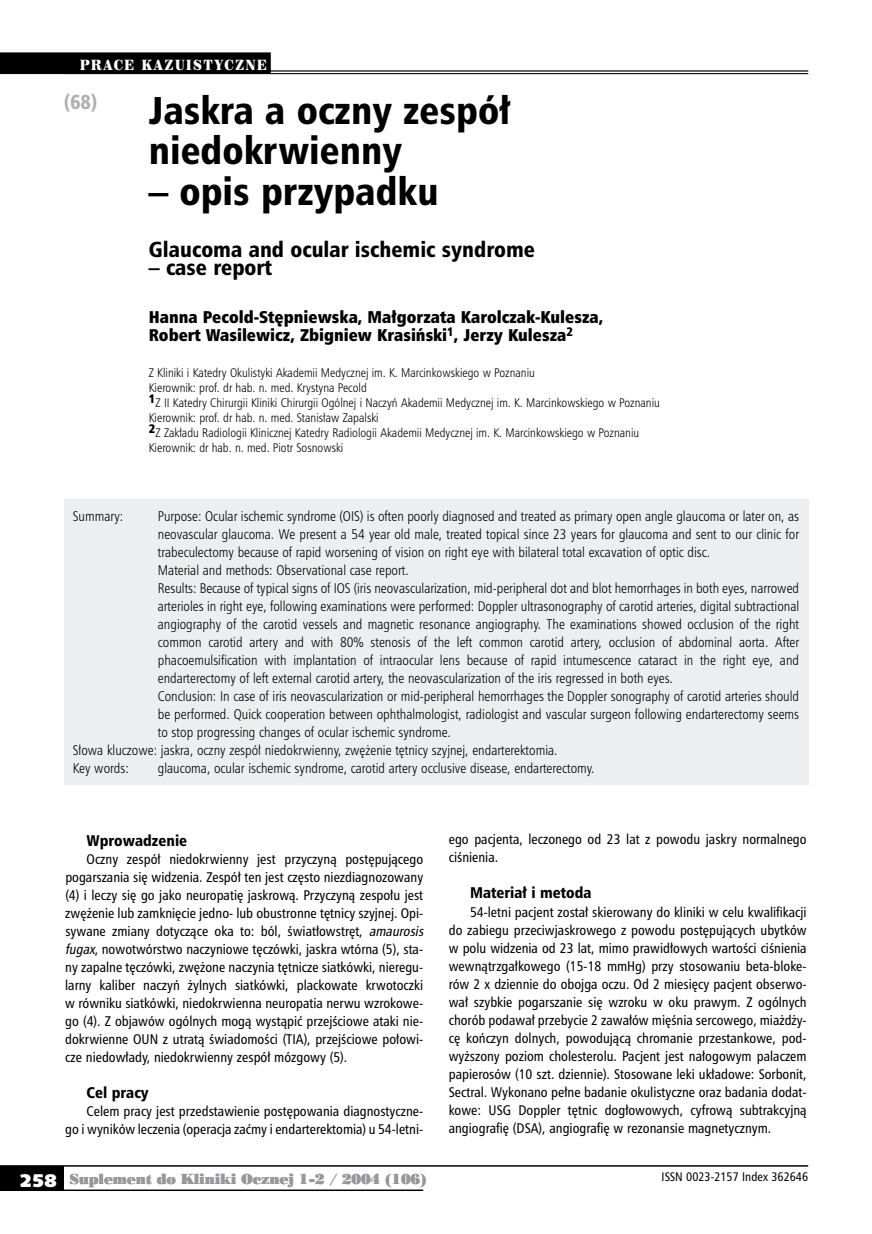
<style>
.page{position:relative;width:872px;height:1234px;background:#fff}
.page>*{position:absolute;margin:0;border:0;box-sizing:border-box;transform-origin:0 0}
.t1{font:37.5px/40.5px "Humnst 777 Blk Cn PL";color:#000}
.t2{font:21px "Humnst 777 Blk Cn PL";color:#000}
.t3{font:19.5px "Humnst 777 Blk Cn PL";color:#aeafb2}
.t4{font:18px "Humanst 531 U Blk PL";color:#fff}
.t5{font:16.5px/18px "Humnst 777 X Blk Cn PL";color:#000}
.t6{font:15px "Humnst 777 Blk Cn PL";color:#000}
.t7{font:13.5px/18px "Humnst 777 Cn PL";color:#000}
.t8{font:13.5px "Humnst 777 Lt Cn PL";color:#000}
.t9{font:13.5px "Poster Bodoni PL";letter-spacing:-.015em;color:#98989c}
.t10{font:13.5px "Century 725 Blk PL";letter-spacing:.13em;color:#fff;scale:.8 1}
.t11{font:12px/15px "Humnst 777 Lt Cn PL";color:#000}
.t12{font:12px "Humnst 777 Cn PL";color:#000}
.s1{font-style:italic}
</style>
<div class="page">
<div style="left:0;top:1165px;width:64px;height:24px;background:#000"></div>
<hr style="left:0;top:1164px;width:808px;height:2px;background:#000">
<hr style="left:0;top:1189px;width:423px;height:1px;background:#000">
<hr style="left:0;top:71px;width:808px;height:1px;background:#000">
<hr style="left:0;top:73px;width:808px;height:1px;background:#000">
<div style="left:64px;top:498px;width:744px;height:286px;background:#edeeef"></div>
<div style="left:0;top:52px;width:271px;height:21px;background:#000"></div>
<p class="t10" style="left:80px;top:56px;width:235px">PRACE KAZUISTYCZNE</p>
<h3 class="t3" style="left:64px;top:89px;width:35px">(68)</h3>
<h1 class="t1" style="left:149px;top:89px;width:363px">Ja-skra a oczny ze-spół nie-do-krwien-ny</h1>
<h1 class="t1" style="left:149px;top:170px;width:291px">– opis przy-pad-ku</h1>
<h2 class="t2" style="left:149px;top:235px;width:388px">Glau-co-ma and ocu-lar ische-mic syn-dro-me</h2>
<h2 class="t2" style="left:149px;top:253px;width:125px">– ca-se re-port</h2>
<p class="t5" style="left:149px;top:307px;width:456px">Han-na Pe-cold--Stę-pnie-wska, Mał-go-rza-ta Ka-rol-czak--K-ul-esza,<br>Ro-bert Wa-si-le-wicz, Zbi-gniew Kra-siń-ski<sup>1</sup>, Je-rzy Ku-le-sza<sup>2</sup></p>
<p class="t11" style="left:149px;top:365px;width:512px">Z Kliniki i Katedry Okulistyki Akademii Medycznej im. K. Marcinkowskiego w Poznaniu<br>Kierownik: prof. dr hab. n. med. Krystyna Pecold<br><sup>1</sup>Z II Katedry Chirurgii Kliniki Chirurgii Ogólnej i Naczyń Akademii Medycznej im. K. Marcinkowskiego w Poznaniu Kierownik: prof. dr hab. n. med. Stanisław Zapalski<br><sup>2</sup>Z Zakładu Radiologii Klinicznej Katedry Radiologii Akademii Medycznej im. K. Marcinkowskiego w Poznaniu Kierownik: dr hab. n. med. Piotr Sosnowski</p>
<p class="t8" style="left:73px;top:507px;width:52px">Summary:</p>
<p class="t8" style="left:158px;top:507px;width:643px">Purpose: Ocular ischemic syndrome (OIS) is often poorly diagnosed and treated as primary open angle glaucoma or later on, as</p>
<p class="t8" style="left:158px;top:525px;width:642px">neovascular glaucoma. We present a 54 year old male, treated topical since 23 years for glaucoma and sent to our clinic for</p>
<p class="t8" style="left:158px;top:543px;width:554px">trabeculectomy because of rapid worsening of vision on right eye with bilateral total excavation of optic disc.</p>
<p class="t8" style="left:158px;top:561px;width:252px">Material and methods: Observational case report.</p>
<p class="t8" style="left:158px;top:579px;width:643px">Results: Because of typical signs of IOS (iris neovascularization, mid-peripheral dot and blot hemorrhages in both eyes, narrowed</p>
<p class="t8" style="left:158px;top:597px;width:643px">arterioles in right eye, following examinations were performed: Doppler ultrasonography of carotid arteries, digital subtractional</p>
<p class="t8" style="left:158px;top:615px;width:642px">angiography of the carotid vessels and magnetic resonance angiography. The examinations showed occlusion of the right</p>
<p class="t8" style="left:158px;top:633px;width:643px">common carotid artery and with 80% stenosis of the left common carotid artery, occlusion of abdominal aorta. After</p>
<p class="t8" style="left:158px;top:651px;width:642px">phacoemulsification with implantation of intraocular lens because of rapid intumescence cataract in the right eye, and</p>
<p class="t8" style="left:158px;top:669px;width:516px">endarterectomy of left external carotid artery, the neovascularization of the iris regressed in both eyes.</p>
<p class="t8" style="left:158px;top:687px;width:642px">Conclusion: In case of iris neovascularization or mid-peripheral hemorrhages the Doppler sonography of carotid arteries should</p>
<p class="t8" style="left:158px;top:705px;width:643px">be performed. Quick cooperation between ophthalmologist, radiologist and vascular surgeon following endarterectomy seems</p>
<p class="t8" style="left:158px;top:723px;width:295px">to stop progressing changes of ocular ischemic syndrome.</p>
<p class="t8" style="left:73px;top:741px;width:486px">Słowa kluczowe: jaskra, oczny zespół niedokrwienny, zwężenie tętnicy szyjnej, endarterektomia.</p>
<p class="t8" style="left:73px;top:759px;width:58px">Key words:</p>
<p class="t8" style="left:158px;top:759px;width:438px">glaucoma, ocular ischemic syndrome, carotid artery occlusive disease, endarterectomy.</p>
<p class="t6" style="left:87px;top:830px;width:102px">Wpro-wa-dze-nie</p>
<p class="t7" style="left:65px;top:849px;width:363px;text-indent:21px">Oczny zespół niedokrwienny jest przyczyną postępującego pogarszania się widzenia. Zespół ten jest często niezdiagnozowany (4) i leczy się go jako neuropatię jaskrową. Przyczyną zespołu jest zwężenie lub zamknięcie jedno- lub obustronne tętnicy szyjnej. Opi&shy;sywane zmiany dotyczące oka to: ból, światłowstręt, <span class="s1">amaurosis fugax</span>, nowotwórstwo naczyniowe tęczówki, jaskra wtórna (5), sta&shy;ny zapalne tęczówki, zwężone naczynia tętnicze siatkówki, nieregu&shy;larny kaliber naczyń żylnych siatkówki, plackowate krwotoczki w równiku siatkówki, niedokrwienna neuropatia nerwu wzrokowe&shy;go (4). Z objawów ogólnych mogą wystąpić przejściowe ataki nie&shy;dokrwienne OUN z utratą świadomości (TIA), przejściowe połowi&shy;cze niedowłady, niedokrwienny zespół mózgowy (5).</p>
<p class="t6" style="left:87px;top:1082px;width:64px">Cel pra-cy</p>
<p class="t7" style="left:65px;top:1101px;width:358px;text-align:right">Celem pracy jest przedstawienie postępowania diagnostyczne-<br>go i wyników leczenia (operacja zaćmy i endarterektomia) u 54-letni-</p>
<p class="t7" style="left:449px;top:830px;width:359px">ego pacjenta, leczonego od 23 lat z powodu jaskry normalnego ciśnienia.</p>
<p class="t6" style="left:470px;top:883px;width:123px">Ma-te-riał i me-to-da</p>
<p class="t7" style="left:449px;top:902px;width:359px;text-align:justify;text-indent:21px">54-letni pacjent został skierowany do kliniki w celu kwalifikacji do zabiegu przeciwjaskrowego z powodu postępujących ubytków w polu widzenia od 23 lat, mimo prawidłowych wartości ciśnienia wewnątrzgałkowego (15-18 mmHg) przy stosowaniu beta-bloke&shy;rów 2 x dziennie do obojga oczu. Od 2 miesięcy pacjent obserwo&shy;wał szybkie pogarszanie się wzroku w oku prawym. Z ogólnych chorób podawał przebycie 2 zawałów mięśnia sercowego, miażdży&shy;cę kończyn dolnych, powodującą chromanie przestankowe, pod&shy;wyższony poziom cholesterolu. Pacjent jest nałogowym palaczem papierosów (10 szt. dziennie). Stosowane leki układowe: Sorbonit, Sectral. Wykonano pełne badanie okulistyczne oraz badania dodat&shy;kowe: USG Doppler tętnic dogłowowych, cyfrową subtrakcyjną angiografię (DSA), angiografię w rezonansie magnetycznym.</p>
<h3 class="t4" style="left:20px;top:1168px;width:38px">258</h3>
<p class="t9" style="left:70px;top:1169px;width:359px">Suplement do Kliniki Ocznej 1-2 / 2004 (106)</p>
<p class="t12" style="left:661px;top:1168px;width:148px">ISSN 0023-2157 Index 362646</p>
</div>
